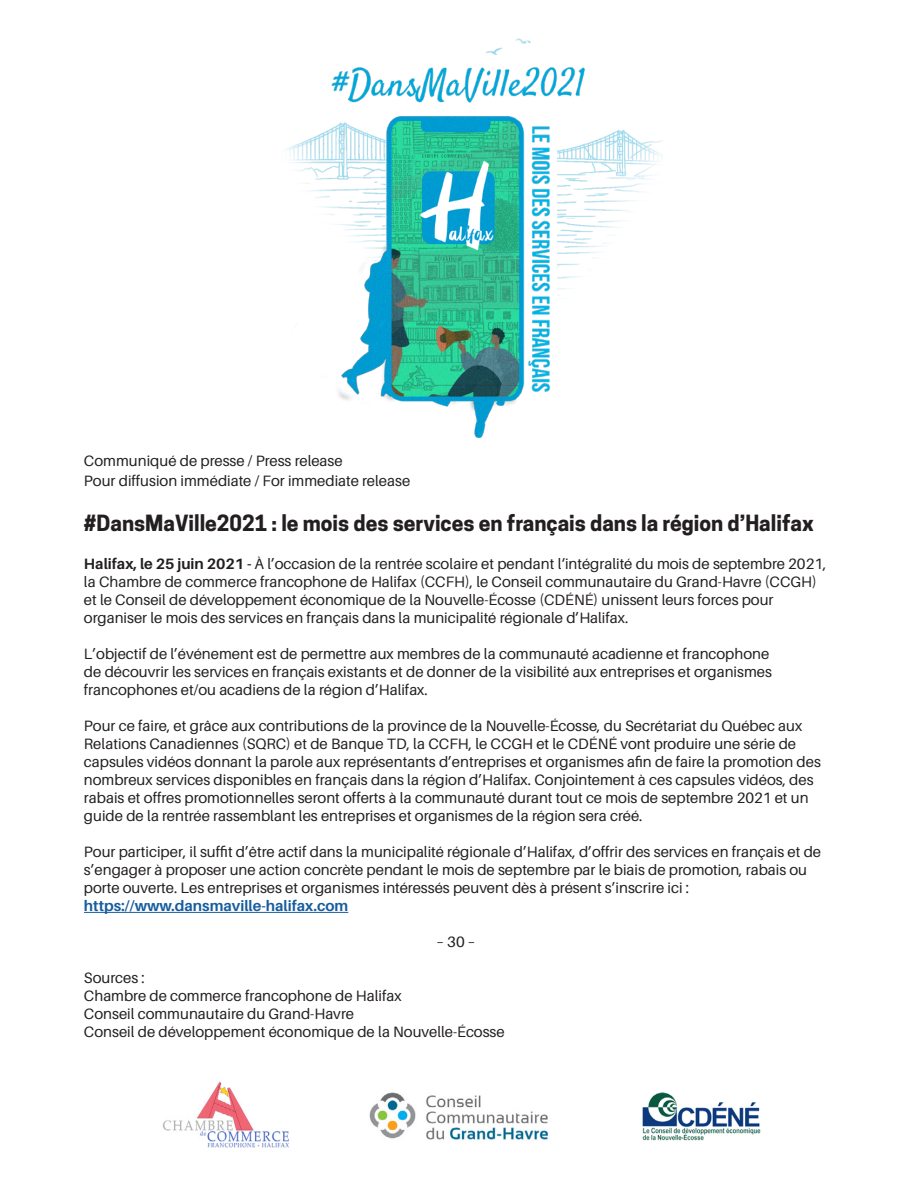
<style>
.page{position:relative;width:918px;height:1188px;background:#fff}
.page>*{position:absolute;margin:0;border:0;box-sizing:border-box;transform-origin:0 0}
.t1{font:700 21px "Cooper Hewitt";color:#231f20}
.t2{font:15px/18px "Aileron";color:#231f20}
.t3{font:700 15px "Aileron";color:#175d9e}
.s1{font-weight:700}
</style>
<div class="page">
<hr style="left:84px;top:912px;width:264px;height:1px;background:#175d9e">
<img style="left:163px;top:1081px;width:126px;height:67px">
<img style="left:369px;top:1092px;width:179px;height:48px">
<img style="left:642px;top:1092px;width:119px;height:49px">
<img style="left:285px;top:38px;width:378px;height:400px">
<p class="t2" style="left:84px;top:451px;width:328px;line-height:19.8px">Communiqué de presse / Press release<br>Pour diffusion immédiate / For immediate release</p>
<h1 class="t1" style="left:84px;top:511px;width:731px">#DansMaVille2021 : le mois des services en français dans la région d’Halifax</h1>
<p class="t2" style="left:84px;top:555px;width:744px"><span class="s1">Halifax, le 25 juin 2021 -</span> À l’occasion de la rentrée scolaire et pendant l‘intégralité du mois de septembre 2021, la Chambre de commerce francophone de Halifax (CCFH), le Conseil communautaire du Grand-Havre (CCGH) et le Conseil de développement économique de la Nouvelle-Écosse (CDÉNÉ) unissent leurs forces pour organiser le mois des services en français dans la municipalité régionale d’Halifax.</p>
<p class="t2" style="left:84px;top:645px;width:690px">L’objectif de l’événement est de permettre aux membres de la communauté acadienne et francophone de découvrir les services en français existants et de donner de la visibilité aux entreprises et organismes francophones et/ou acadiens de la région d’Halifax.</p>
<p class="t2" style="left:84px;top:717px;width:739px">Pour ce faire, et grâce aux contributions de la province de la Nouvelle-Écosse, du Secrétariat du Québec aux Relations Canadiennes (SQRC) et de Banque TD, la CCFH, le CCGH et le CDÉNÉ vont produire une série de capsules vidéos donnant la parole aux représentants d’entreprises et organismes afin de faire la promotion des nombreux services disponibles en français dans la région d’Halifax. Conjointement à ces capsules vidéos, des rabais et offres promotionnelles seront offerts à la communauté durant tout ce mois de septembre 2021 et un guide de la rentrée rassemblant les entreprises et organismes de la région sera créé.</p>
<p class="t2" style="left:84px;top:843px;width:739px">Pour participer, il suffit d’être actif dans la municipalité régionale d’Halifax, d’offrir des services en français et de s’engager à proposer une action concrète pendant le mois de septembre par le biais de promotion, rabais ou porte ouverte. Les entreprises et organismes intéressés peuvent dès à présent s’inscrire ici :</p>
<p class="t3" style="left:84px;top:897px;width:266px">https://www.dansmaville-halifax.com</p>
<p class="t2" style="left:437px;top:933px;width:40px">– 30 –</p>
<p class="t2" style="left:84px;top:969px;width:422px">Sources :<br>Chambre de commerce francophone de Halifax<br>Conseil communautaire du Grand-Havre<br>Conseil de développement économique de la Nouvelle-Écosse</p>
</div>
